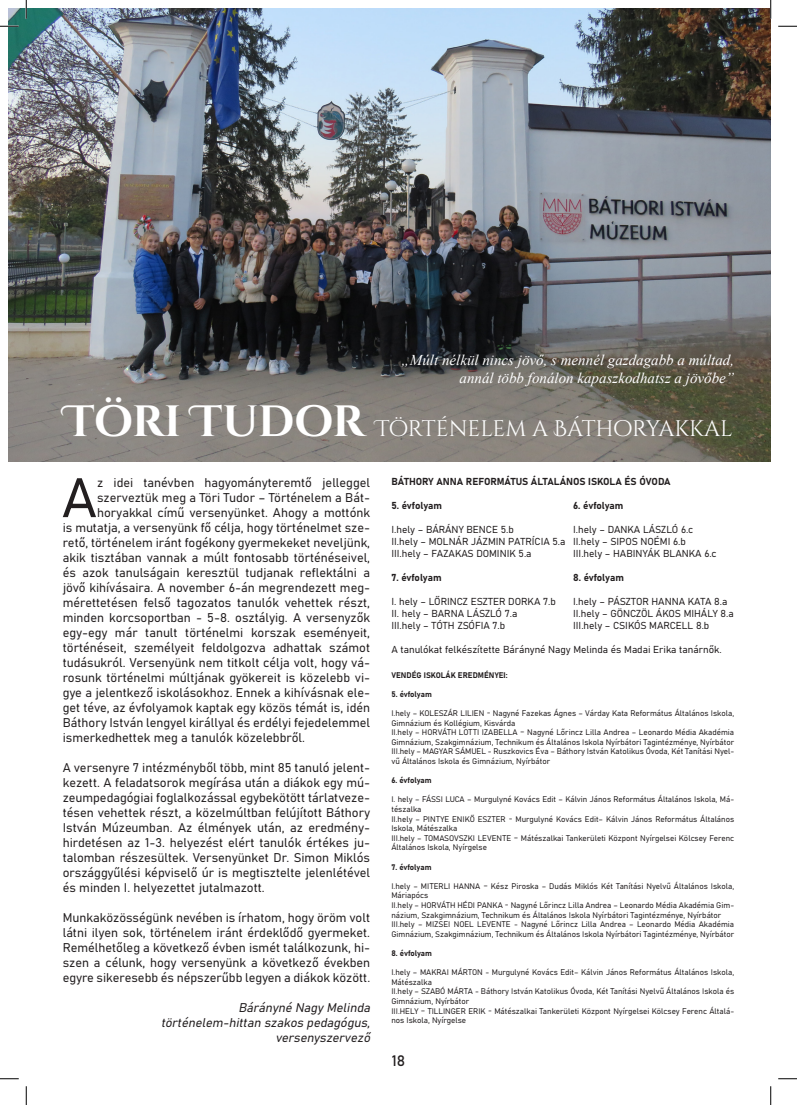
<style>
.page{position:relative;width:797px;height:1105px;background:#fff}
.page>*{position:absolute;margin:0;border:0;box-sizing:border-box;transform-origin:0 0}
.t1{font:54.75px "Bahnschrift";color:#231f20}
.t2{font:22.5px "Cinzel Decorative";letter-spacing:-.01em;color:#fff}
.t3{font:italic 15px "Times New Roman";color:#fff}
.t4{font:15px "Bahnschrift";color:#231f20}
.t5{font:12.5px/15px "Bahnschrift";color:#231f20;text-align:justify}
.t6{font:italic 12.5px "Bahnschrift";color:#231f20}
.t7{font:10px "Bahnschrift";color:#231f20}
.t8{font:8px/9.6px "Bahnschrift";color:#231f20}
.s1{font-weight:700;font-size:43.75px}
</style>
<div class="page">
<img style="left:9px;top:9px;width:761px;height:453px">
<svg style="left:0;top:25px;width:19px;height:2px"></svg>
<svg style="left:778px;top:25px;width:19px;height:2px"></svg>
<svg style="left:0;top:1078px;width:19px;height:1px"></svg>
<svg style="left:778px;top:1078px;width:19px;height:1px"></svg>
<svg style="left:25px;top:0;width:2px;height:19px"></svg>
<svg style="left:25px;top:1086px;width:2px;height:19px"></svg>
<svg style="left:770px;top:0;width:1px;height:19px"></svg>
<svg style="left:770px;top:1086px;width:1px;height:19px"></svg>
<p class="t3" style="left:401px;top:350px;width:334px">„Múlt nélkül nincs jövő, s mennél gazdagabb a múltad,</p>
<p class="t3" style="left:459px;top:368px;width:276px">annál több fonálon kapaszkodhatsz a jövőbe”</p>
<p class="t2" style="left:64px;top:415px;width:670px"><span class="s1">TÖRI TUDOR</span> TÖRTÉNELEM A BÁTHORYAKKAL</p>
<p class="t1" style="left:62px;top:456px;width:37px">A</p>
<p class="t5" style="left:97px;top:474px;width:274px">z idei tanévben hagyományteremtő jelleggel</p>
<p class="t5" style="left:97px;top:489px;width:274px">szerveztük meg a Töri Tudor – Történelem a Bát-</p>
<p class="t5" style="left:97px;top:504px;width:274px">horyakkal című versenyünket. Ahogy a mottónk</p>
<p class="t5" style="left:63px;top:519px;width:309px">is mutatja, a versenyünk fő célja, hogy történelmet sze-</p>
<p class="t5" style="left:63px;top:534px;width:309px">rető, történelem iránt fogékony gyermekeket neveljünk,</p>
<p class="t5" style="left:63px;top:549px;width:309px">akik tisztában vannak a múlt fontosabb történéseivel,</p>
<p class="t5" style="left:63px;top:564px;width:309px">és azok tanulságain keresztül tudjanak reflektálni a</p>
<p class="t5" style="left:63px;top:579px;width:309px">jövő kihívásaira. A november 6-án megrendezett meg-</p>
<p class="t5" style="left:63px;top:594px;width:309px">mérettetésen felső tagozatos tanulók vehettek részt,</p>
<p class="t5" style="left:63px;top:609px;width:309px">minden korcsoportban - 5-8. osztályig. A versenyzők</p>
<p class="t5" style="left:63px;top:624px;width:309px">egy-egy már tanult történelmi korszak eseményeit,</p>
<p class="t5" style="left:63px;top:639px;width:309px">történéseit, személyeit feldolgozva adhattak számot</p>
<p class="t5" style="left:63px;top:654px;width:309px">tudásukról. Versenyünk nem titkolt célja volt, hogy vá-</p>
<p class="t5" style="left:63px;top:669px;width:309px">rosunk történelmi múltjának gyökereit is közelebb vi-</p>
<p class="t5" style="left:63px;top:684px;width:309px">gye a jelentkező iskolásokhoz. Ennek a kihívásnak ele-</p>
<p class="t5" style="left:63px;top:699px;width:309px">get téve, az évfolyamok kaptak egy közös témát is, idén</p>
<p class="t5" style="left:63px;top:714px;width:309px">Báthory István lengyel királlyal és erdélyi fejedelemmel</p>
<p class="t5" style="left:63px;top:729px;width:244px">ismerkedhettek meg a tanulók közelebbről.</p>
<p class="t5" style="left:63px;top:759px;width:309px">A versenyre 7 intézményből több, mint 85 tanuló jelent&shy;kezett. A feladatsorok megírása után a diákok egy mú&shy;zeumpedagógiai foglalkozással egybekötött tárlatveze&shy;tésen vehettek részt, a közelmúltban felújított Báthory István Múzeumban. Az élmények után, az eredmény&shy;hirdetésen az 1-3. helyezést elért tanulók értékes ju&shy;talomban részesültek. Versenyünket Dr. Simon Miklós országgyűlési képviselő úr is megtisztelte jelenlétével és minden I. helyezettet jutalmazott.</p>
<p class="t5" style="left:63px;top:909px;width:309px">Munkaközösségünk nevében is írhatom, hogy öröm volt látni ilyen sok, történelem iránt érdeklődő gyermeket.<br>Remélhetőleg a következő évben ismét találkozunk, hi&shy;szen a célunk, hogy versenyünk a következő években egyre sikeresebb és népszerűbb legyen a diákok között.</p>
<p class="t6" style="left:238px;top:998px;width:136px">Bárányné Nagy Melinda</p>
<p class="t6" style="left:161px;top:1013px;width:214px">történelem-hittan szakos pedagógus,</p>
<p class="t6" style="left:275px;top:1028px;width:99px">versenyszervező</p>
<p class="t7" style="left:391px;top:474px;width:281px">BÁTHORY ANNA REFORMÁTUS ÁLTALÁNOS ISKOLA ÉS ÓVODA</p>
<p class="t7" style="left:391px;top:498px;width:52px">5. évfolyam</p>
<p class="t7" style="left:391px;top:522px;width:124px">I.hely – BÁRÁNY BENCE 5.b</p>
<p class="t7" style="left:391px;top:534px;width:176px">II.hely – MOLNÁR JÁZMIN PATRÍCIA 5.a</p>
<p class="t7" style="left:391px;top:546px;width:142px">III.hely – FAZAKAS DOMINIK 5.a</p>
<p class="t7" style="left:391px;top:570px;width:52px">7. évfolyam</p>
<p class="t7" style="left:391px;top:594px;width:166px">I. hely – LŐRINCZ ESZTER DORKA 7.b</p>
<p class="t7" style="left:391px;top:606px;width:127px">II. hely – BARNA LÁSZLÓ 7.a</p>
<p class="t7" style="left:391px;top:618px;width:115px">III.hely – TÓTH ZSÓFIA 7.b</p>
<p class="t7" style="left:391px;top:642px;width:332px">A tanulókat felkészítette Bárányné Nagy Melinda és Madai Erika tanárnők.</p>
<p class="t8" style="left:391px;top:669px;width:118px">VENDÉG ISKOLÁK EREDMÉNYEI:</p>
<p class="t8" style="left:391px;top:689px;width:42px">5. évfolyam</p>
<p class="t8" style="left:391px;top:708px;width:344px">I.hely – KOLESZÁR LILIEN - Nagyné Fazekas Ágnes – Várday Kata Református Általános Iskola,<br>Gimnázium és Kollégium, Kisvárda</p>
<p class="t8" style="left:391px;top:727px;width:344px">II.hely – HORVÁTH LOTTI IZABELLA – Nagyné Lőrincz Lilla Andrea – Leonardo Média Akadémia<br>Gimnázium, Szakgimnázium, Technikum és Általános Iskola Nyírbátori Tagintézménye, Nyírbátor</p>
<p class="t8" style="left:391px;top:746px;width:344px">III.hely – MAGYAR SÁMUEL - Ruszkovics Éva – Báthory István Katolikus Óvoda, Két Tanítási Nyel&shy;vű Általános Iskola és Gimnázium, Nyírbátor</p>
<p class="t8" style="left:391px;top:775px;width:42px">6. évfolyam</p>
<p class="t8" style="left:391px;top:794px;width:344px">I. hely – FÁSSI LUCA – Murgulyné Kovács Edit – Kálvin János Református Általános Iskola, Má&shy;tészalka</p>
<p class="t8" style="left:391px;top:813px;width:344px">II.hely – PINTYE ENIKŐ ESZTER - Murgulyné Kovács Edit– Kálvin János Református Általános<br>Iskola, Mátészalka</p>
<p class="t8" style="left:391px;top:833px;width:344px">III.hely – TOMASOVSZKI LEVENTE – Mátészalkai Tankerületi Központ Nyírgelsei Kölcsey Ferenc<br>Általános Iskola, Nyírgelse</p>
<p class="t8" style="left:391px;top:861px;width:42px">7. évfolyam</p>
<p class="t8" style="left:391px;top:881px;width:344px">I.hely – MITERLI HANNA – Kész Piroska – Dudás Miklós Két Tanítási Nyelvű Általános Iskola,<br>Máriapócs</p>
<p class="t8" style="left:391px;top:900px;width:344px">II.hely – HORVÁTH HÉDI PANKA - Nagyné Lőrincz Lilla Andrea – Leonardo Média Akadémia Gim&shy;názium, Szakgimnázium, Technikum és Általános Iskola Nyírbátori Tagintézménye, Nyírbátor</p>
<p class="t8" style="left:391px;top:919px;width:344px">III.hely – MIZSEI NOEL LEVENTE - Nagyné Lőrincz Lilla Andrea – Leonardo Média Akadémia<br>Gimnázium, Szakgimnázium, Technikum és Általános Iskola Nyírbátori Tagintézménye, Nyírbátor</p>
<p class="t8" style="left:391px;top:948px;width:42px">8. évfolyam</p>
<p class="t8" style="left:391px;top:967px;width:344px">I.hely – MAKRAI MÁRTON - Murgulyné Kovács Edit– Kálvin János Református Általános Iskola,<br>Mátészalka</p>
<p class="t8" style="left:391px;top:986px;width:344px">II.hely – SZABÓ MÁRTA - Báthory István Katolikus Óvoda, Két Tanítási Nyelvű Általános Iskola és<br>Gimnázium, Nyírbátor</p>
<p class="t8" style="left:391px;top:1005px;width:344px">III.HELY – TILLINGER ERIK - Mátészalkai Tankerületi Központ Nyírgelsei Kölcsey Ferenc Általá&shy;nos Iskola, Nyírgelse</p>
<p class="t7" style="left:573px;top:498px;width:52px">6. évfolyam</p>
<p class="t7" style="left:573px;top:522px;width:122px">I.hely – DANKA LÁSZLÓ 6.c</p>
<p class="t7" style="left:573px;top:534px;width:114px">II.hely – SIPOS NOÉMI 6.b</p>
<p class="t7" style="left:573px;top:546px;width:145px">III.hely – HABINYÁK BLANKA 6.c</p>
<p class="t7" style="left:573px;top:570px;width:52px">8. évfolyam</p>
<p class="t7" style="left:573px;top:594px;width:156px">I.hely – PÁSZTOR HANNA KATA 8.a</p>
<p class="t7" style="left:573px;top:606px;width:162px">II.hely – GÖNCZÖL ÁKOS MIHÁLY 8.a</p>
<p class="t7" style="left:573px;top:618px;width:138px">III.hely – CSIKÓS MARCELL 8.b</p>
<p class="t4" style="left:392px;top:1049px;width:15px">18</p>
</div>
